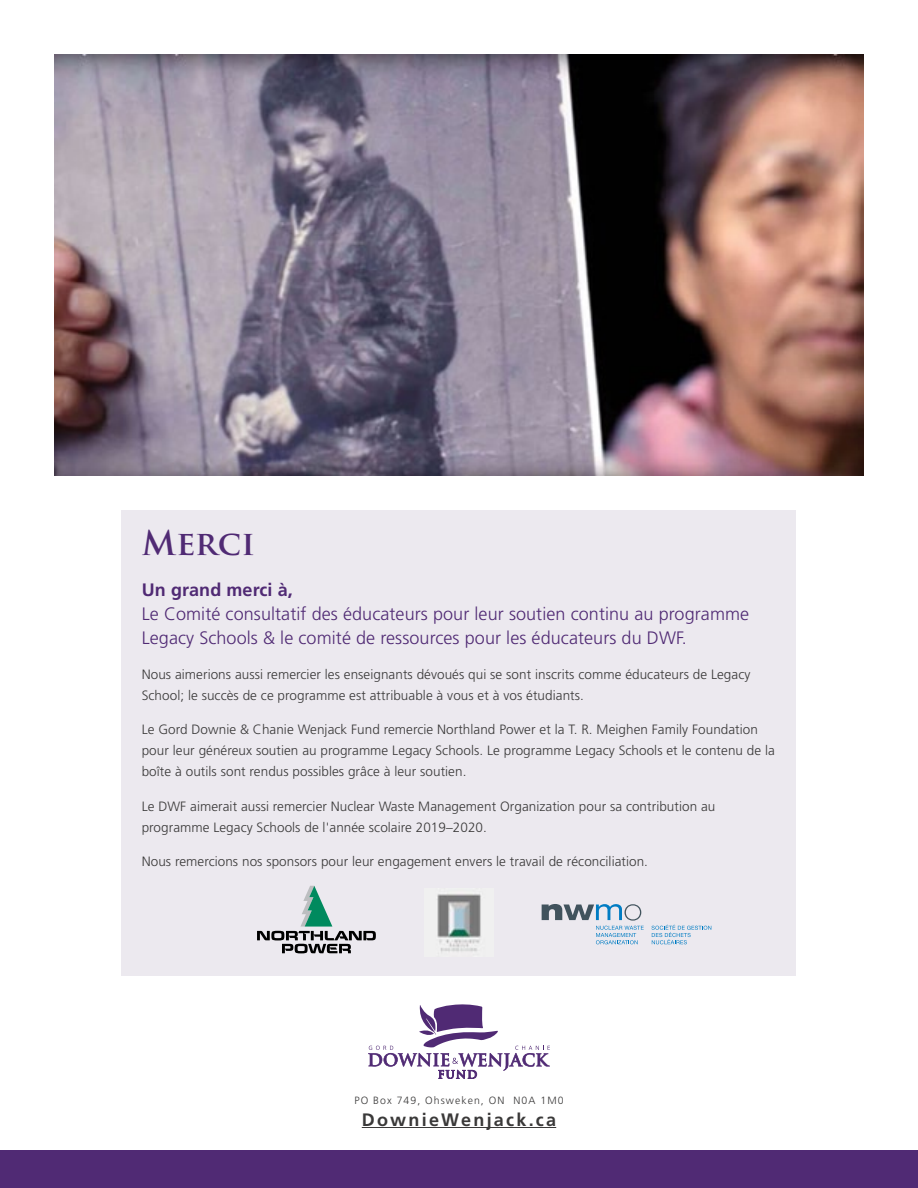
<style>
.page{position:relative;width:918px;height:1188px;background:#fff}
.page>*{position:absolute;margin:0;border:0;box-sizing:border-box;transform-origin:0 0}
.t1{font:700 33px "Trajan Pro";letter-spacing:.005em;color:#502a74}
.t2{font:300 18px/24px "Frutiger";letter-spacing:.005em;color:#502a74}
.t3{font:700 18px "Frutiger";letter-spacing:.125em;color:#3a3939}
.t4{font:700 18px "Frutiger";letter-spacing:.005em;color:#502a74}
.t5{font:300 13.5px/21px "Frutiger";letter-spacing:.005em;color:#3a3939}
.t6{font:300 10.5px "Frutiger";letter-spacing:.1em;color:#3a3939}
</style>
<div class="page">
<img style="left:54px;top:54px;width:810px;height:422px">
<div style="left:0;top:1150px;width:918px;height:38px;background:#502a74"></div>
<div style="left:122px;top:510px;width:674px;height:466px;background:#ece9ef"></div>
<hr style="left:362px;top:1127px;width:194px;height:1px;background:#3a3939">
<svg style="left:368px;top:1004px;width:182px;height:75px"></svg>
<svg style="left:257px;top:886px;width:119px;height:67px"></svg>
<img style="left:436px;top:892px;width:45px;height:65px">
<svg style="left:652px;top:925px;width:59px;height:19px"></svg>
<svg style="left:542px;top:904px;width:102px;height:40px"></svg>
<h1 class="t1" style="left:142px;top:522px;width:115px">Merci</h1>
<h2 class="t4" style="left:142px;top:579px;width:153px">Un grand merci à,</h2>
<h2 class="t2" style="left:142px;top:602px;width:609px">Le Comité consultatif des éducateurs pour leur soutien continu au programme<br>Legacy Schools &amp; le comité de ressources pour les éducateurs du DWF.</h2>
<p class="t5" style="left:142px;top:663px;width:610px">Nous aimerions aussi remercier les enseignants dévoués qui se sont inscrits comme éducateurs de Legacy<br>School; le succès de ce programme est attribuable à vous et à vos étudiants.</p>
<p class="t5" style="left:142px;top:719px;width:635px">Le Gord Downie &amp; Chanie Wenjack Fund remercie Northland Power et la T. R. Meighen Family Foundation pour leur généreux soutien au programme Legacy Schools. Le programme Legacy Schools et le contenu de la boîte à outils sont rendus possibles grâce à leur soutien.</p>
<p class="t5" style="left:142px;top:795px;width:575px">Le DWF aimerait aussi remercier Nuclear Waste Management Organization pour sa contribution au programme Legacy Schools de l'année scolaire 2019–2020.</p>
<p class="t5" style="left:142px;top:851px;width:508px">Nous remercions nos sponsors pour leur engagement envers le travail de réconciliation.</p>
<p class="t6" style="left:354px;top:1095px;width:211px">PO Box 749, Ohsweken, ON N0A 1M0</p>
<h2 class="t3" style="left:362px;top:1109px;width:196px">DownieWenjack.ca</h2>
</div>
